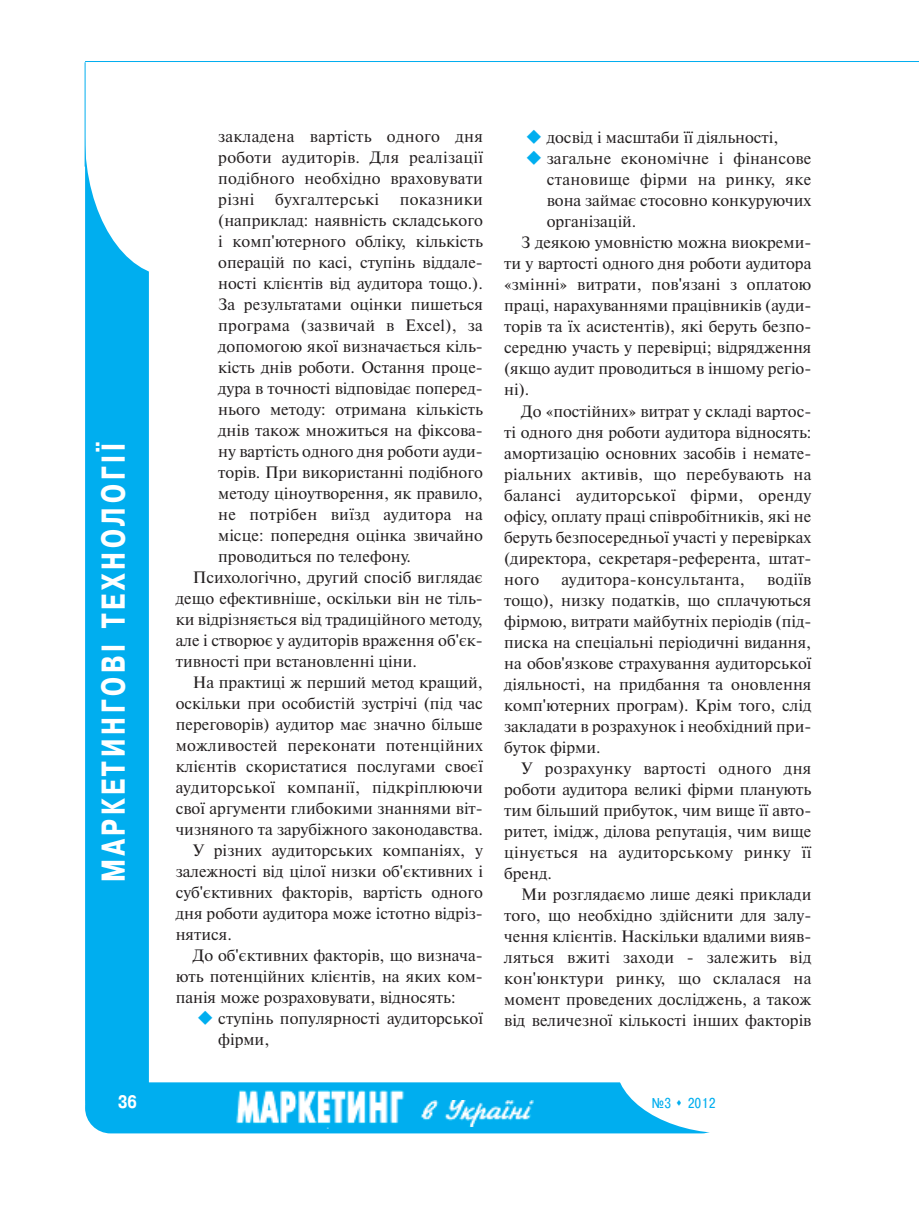
<style>
.page{position:relative;width:919px;height:1217px;background:#fff}
.page>*{position:absolute;margin:0;border:0;box-sizing:border-box;transform-origin:0 0}
.t1{font:700 33px "Pragmatica Cond C";letter-spacing:.13em;color:#fff;scale:.9 1}
.t2{font:700 18px "Pragmatica Cond C";color:#fff}
.t3{font:16.5px/21px "Newton C";color:#231f20;text-align:justify}
.t4{font:16.5px "Newton C";letter-spacing:.02em;color:#231f20}
.t5{font:14.25px "Pragmatica Cond C";color:#00aeef}
.s1{color:#00aeef}
</style>
<div class="page">
<div style="left:85px;top:112px;width:64px;height:1019px;background:#00aeef;border-radius:32px"></div>
<div style="left:85px;top:1082px;width:642px;height:51px;background:#00aeef;border-radius:26px"></div>
<img style="left:236px;top:1090px;width:169px;height:38px">
<img style="left:421px;top:1100px;width:112px;height:26px">
<div style="left:85px;top:0;width:172px;height:276px;background:#fff;border-radius:50%"></div>
<div style="left:615px;top:991px;width:226px;height:142px;background:#fff;border-radius:50%"></div>
<hr style="left:85px;top:62px;width:1px;height:104px;background:#00aeef">
<hr style="left:85px;top:61px;width:833px;height:1px;background:#00aeef">
<h1 class="t1" style="left:94px;top:881px;width:489px;rotate:-90deg">МАРКЕТИНГОВІ ТЕХНОЛОГІЇ</h1>
<p class="t4" style="left:218px;top:126px;width:266px">закладена вартість одного дня</p>
<p class="t4" style="left:218px;top:147px;width:266px">роботи аудиторів. Для реалізації</p>
<p class="t3" style="left:218px;top:167px;width:266px">подібного необхідно враховувати</p>
<p class="t4" style="left:218px;top:189px;width:266px">різні бухгалтерські показники</p>
<p class="t3" style="left:218px;top:209px;width:266px">(наприклад: наявність складського</p>
<p class="t3" style="left:218px;top:230px;width:266px">і комп'ютерного обліку, кількість</p>
<p class="t3" style="left:218px;top:251px;width:266px">операцій по касі, ступінь віддале-</p>
<p class="t3" style="left:218px;top:272px;width:266px">ності клієнтів від аудитора тощо.).</p>
<p class="t3" style="left:218px;top:293px;width:266px">За результатами оцінки пишеться</p>
<p class="t4" style="left:218px;top:315px;width:266px">програма (зазвичай в Excel), за</p>
<p class="t3" style="left:218px;top:335px;width:266px">допомогою якої визначається кіль-</p>
<p class="t3" style="left:218px;top:356px;width:266px">кість днів роботи. Остання проце-</p>
<p class="t3" style="left:218px;top:377px;width:266px">дура в точності відповідає поперед-</p>
<p class="t3" style="left:218px;top:398px;width:266px">нього методу: отримана кількість</p>
<p class="t3" style="left:218px;top:419px;width:266px">днів також множиться на фіксова-</p>
<p class="t3" style="left:218px;top:440px;width:266px">ну вартість одного дня роботи ауди-</p>
<p class="t3" style="left:218px;top:461px;width:266px">торів. При використанні подібного</p>
<p class="t3" style="left:218px;top:482px;width:266px">методу ціноутворення, як правило,</p>
<p class="t4" style="left:218px;top:504px;width:266px">не потрібен виїзд аудитора на</p>
<p class="t3" style="left:218px;top:524px;width:266px">місце: попередня оцінка звичайно</p>
<p class="t3" style="left:218px;top:545px;width:194px">проводиться по телефону.</p>
<p class="t3" style="left:193px;top:566px;width:292px">Психологічно, другий спосіб виглядає</p>
<p class="t3" style="left:176px;top:587px;width:309px">дещо ефективніше, оскільки він не тіль-</p>
<p class="t3" style="left:176px;top:608px;width:309px">ки відрізняється від традиційного методу,</p>
<p class="t3" style="left:176px;top:629px;width:309px">але і створює у аудиторів враження об'єк-</p>
<p class="t3" style="left:176px;top:650px;width:243px">тивності при встановленні ціни.</p>
<p class="t3" style="left:193px;top:671px;width:292px">На практиці ж перший метод кращий,</p>
<p class="t3" style="left:176px;top:692px;width:309px">оскільки при особистій зустрічі (під час</p>
<p class="t3" style="left:176px;top:713px;width:309px">переговорів) аудитор має значно більше</p>
<p class="t3" style="left:176px;top:734px;width:309px">можливостей переконати потенційних</p>
<p class="t3" style="left:176px;top:755px;width:309px">клієнтів скористатися послугами своєї</p>
<p class="t4" style="left:176px;top:777px;width:309px">аудиторської компанії, підкріплюючи</p>
<p class="t3" style="left:176px;top:797px;width:309px">свої аргументи глибокими знаннями віт-</p>
<p class="t3" style="left:176px;top:818px;width:309px">чизняного та зарубіжного законодавства.</p>
<p class="t3" style="left:193px;top:839px;width:292px">У різних аудиторських компаніях, у</p>
<p class="t3" style="left:176px;top:860px;width:309px">залежності від цілої низки об'єктивних і</p>
<p class="t3" style="left:176px;top:881px;width:309px">суб'єктивних факторів, вартість одного</p>
<p class="t3" style="left:176px;top:902px;width:309px">дня роботи аудитора може істотно відріз-</p>
<p class="t3" style="left:176px;top:923px;width:58px">нятися.</p>
<p class="t3" style="left:193px;top:944px;width:292px">До об'єктивних факторів, що визнача-</p>
<p class="t3" style="left:176px;top:965px;width:309px">ють потенційних клієнтів, на яких ком-</p>
<p class="t3" style="left:176px;top:986px;width:281px">панія може розраховувати, відносять:</p>
<p class="t3" style="left:218px;top:1007px;width:266px;text-indent:-21px"><span class="s1">◆</span> ступінь популярності аудиторської фірми,</p>
<p class="t3" style="left:525px;top:127px;width:255px"><span class="s1">◆</span> досвід і масштаби її діяльності,</p>
<p class="t3" style="left:525px;top:148px;width:287px"><span class="s1">◆</span> загальне економічне і фінансове</p>
<p class="t4" style="left:546px;top:170px;width:266px">становище фірми на ринку, яке</p>
<p class="t3" style="left:546px;top:190px;width:266px">вона займає стосовно конкуруючих</p>
<p class="t3" style="left:546px;top:211px;width:91px">організацій.</p>
<p class="t3" style="left:521px;top:232px;width:292px">З деякою умовністю можна виокреми-</p>
<p class="t3" style="left:504px;top:253px;width:309px">ти у вартості одного дня роботи аудитора</p>
<p class="t3" style="left:504px;top:274px;width:309px">«змінні» витрати, пов'язані з оплатою</p>
<p class="t3" style="left:504px;top:295px;width:309px">праці, нарахуваннями працівників (ауди-</p>
<p class="t3" style="left:504px;top:316px;width:309px">торів та їх асистентів), які беруть безпо-</p>
<p class="t3" style="left:504px;top:337px;width:309px">середню участь у перевірці; відрядження</p>
<p class="t3" style="left:504px;top:358px;width:309px">(якщо аудит проводиться в іншому регіо-</p>
<p class="t3" style="left:504px;top:379px;width:27px">ні).</p>
<p class="t3" style="left:521px;top:400px;width:292px">До «постійних» витрат у складі вартос-</p>
<p class="t3" style="left:504px;top:421px;width:309px">ті одного дня роботи аудитора відносять:</p>
<p class="t3" style="left:504px;top:442px;width:309px">амортизацію основних засобів і немате-</p>
<p class="t4" style="left:504px;top:464px;width:309px">ріальних активів, що перебувають на</p>
<p class="t4" style="left:504px;top:485px;width:309px">балансі аудиторської фірми, оренду</p>
<p class="t3" style="left:504px;top:505px;width:309px">офісу, оплату праці співробітників, які не</p>
<p class="t3" style="left:504px;top:526px;width:309px">беруть безпосередньої участі у перевірках</p>
<p class="t3" style="left:504px;top:547px;width:309px">(директора, секретаря-референта, штат-</p>
<p class="t3" style="left:504px;top:568px;width:37px">ного</p>
<p class="t4" style="left:561px;top:569px;width:185px">аудитора-консультанта,</p>
<p class="t3" style="left:504px;top:568px;width:309px;text-indent:263px">водіїв тощо), низку податків, що сплачуються фірмою, витрати майбутніх періодів (під&shy;писка на спеціальні періодичні видання, на обов'язкове страхування аудиторської діяльності, на придбання та оновлення комп'ютерних програм). Крім того, слід закладати в розрахунок і необхідний при&shy;буток фірми.</p>
<p class="t3" style="left:504px;top:757px;width:309px;text-indent:17px">У розрахунку вартості одного дня роботи аудитора великі фірми планують тим більший прибуток, чим вище її авто&shy;ритет, імідж, ділова репутація, чим вище цінується на аудиторському ринку її бренд.</p>
<p class="t3" style="left:504px;top:883px;width:309px;text-indent:17px">Ми розглядаємо лише деякі приклади того, що необхідно здійснити для залу&shy;чення клієнтів. Наскільки вдалими вияв&shy;ляться вжиті заходи - залежить від кон'юнктури ринку, що склалася на момент проведених досліджень, а також від величезної кількості інших факторів</p>
<p class="t2" style="left:118px;top:1090px;width:20px">36</p>
<p class="t5" style="left:652px;top:1093px;width:65px">№3 ▲ 2012</p>
</div>
